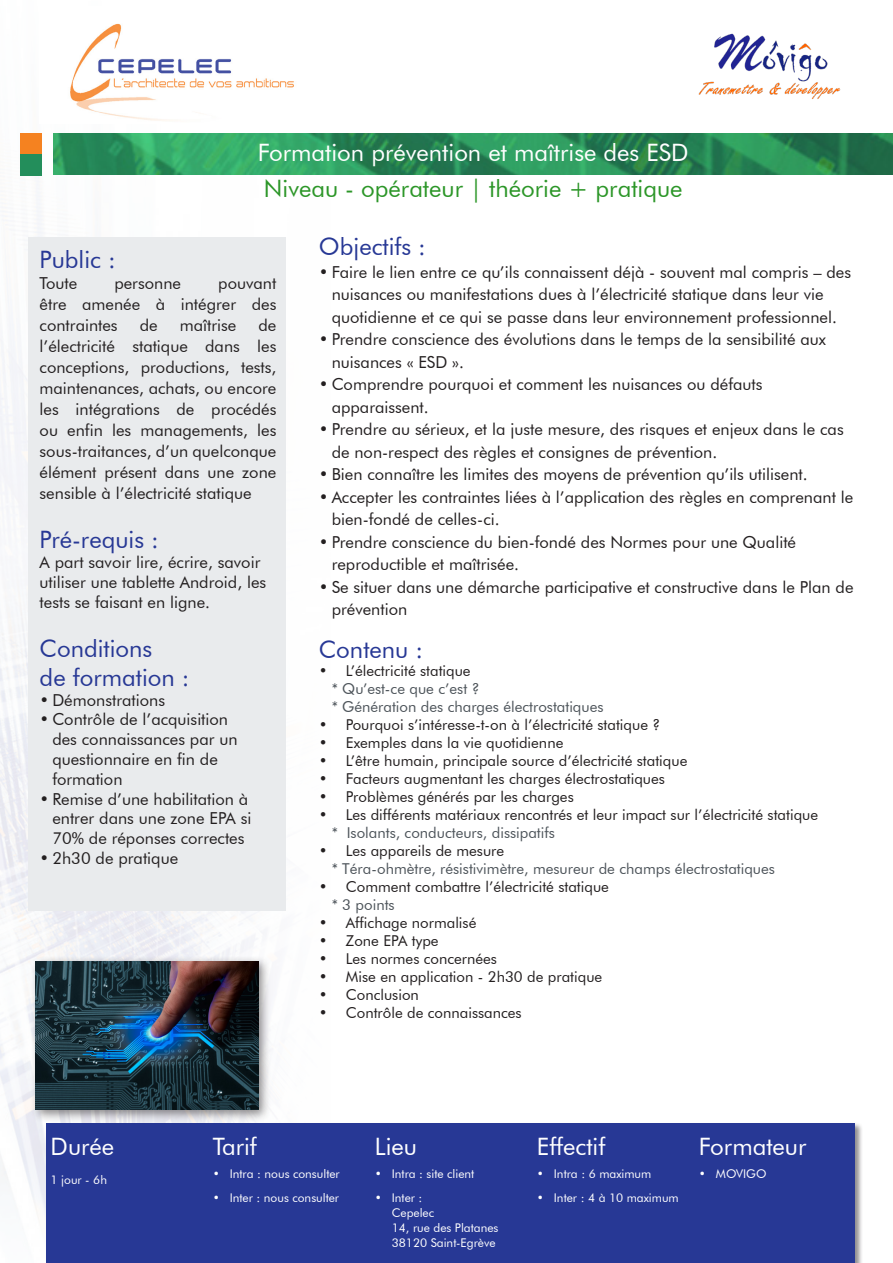
<style>
.page{position:relative;width:893px;height:1263px;background:#fff}
.page>*{position:absolute;margin:0;border:0;box-sizing:border-box;transform-origin:0 0}
.Titre{font:24px "Futura BT";color:#fff}
.Titre-2{font:24px "Futura BT";color:#273895}
.t1{font:24px "Futura BT";color:#2c9628}
.t2{font:16.5px/21px "Futura BT";color:#231f20}
.t3{font:15px "Futura BT";color:#231f20}
.t4{font:15px "Futura BT";color:#4d545a}
.t5{font:12px/15px "Futura BT";color:#fff}
</style>
<div class="page">
<img style="left:0;top:133px;width:255px;height:1078px">
<img style="left:70px;top:23px;width:224px;height:98px">
<img style="left:54px;top:133px;width:839px;height:42px">
<img style="left:698px;top:33px;width:143px;height:66px">
<div style="left:45px;top:1122px;width:818px;height:141px;background:#231f20;opacity:.5"></div>
<div style="left:46px;top:1124px;width:809px;height:139px;background:#273895"></div>
<div style="left:28px;top:237px;width:258px;height:674px;background:#e9ebed"></div>
<div style="left:20px;top:133px;width:21px;height:21px;background:#f58220"></div>
<div style="left:20px;top:154px;width:21px;height:22px;background:#238e5b"></div>
<div style="left:30px;top:955px;width:241px;height:167px;background:#231f20;opacity:.51"></div>
<img style="left:36px;top:961px;width:222px;height:149px">
<p class="Titre" style="left:258px;top:138px;width:432px">Formation prévention et maîtrise des ESD</p>
<p class="t1" style="left:264px;top:174px;width:420px">Niveau - opérateur | théorie + pratique</p>
<p class="Titre-2" style="left:40px;top:245px;width:78px">Public :</p>
<p class="t2" style="left:40px;top:272px;width:39px">Toute</p>
<p class="t2" style="left:114px;top:272px;width:68px">personne</p>
<p class="t2" style="left:40px;top:272px;width:238px;text-align:justify;text-indent:179px">pouvant être amenée à intégrer des contraintes</p>
<p class="t2" style="left:40px;top:314px;width:238px;text-align:justify;text-indent:219px">de l’électricité statique dans les conceptions, productions, tests, maintenances, achats, ou encore les intégrations de procédés ou enfin les managements, les sous-traitances, d’un quelconque élément présent dans une zone sensible à l’électricité statique</p>
<p class="Titre-2" style="left:40px;top:525px;width:121px">Pré-requis :</p>
<p class="t2" style="left:40px;top:552px;width:228px;line-height:19.8px">A part savoir lire, écrire, savoir utiliser une tablette Android, les tests se faisant en ligne.</p>
<p class="Titre-2" style="left:40px;top:634px;width:114px">Conditions</p>
<p class="Titre-2" style="left:40px;top:663px;width:151px">de formation :</p>
<p class="t2" style="left:40px;top:689px;width:127px">• Démonstrations</p>
<p class="t2" style="left:52px;top:709px;width:187px;line-height:19.8px;text-indent:-13px">• Contrôle de l’acquisition des connaissances par un questionnaire en fin de formation</p>
<p class="t2" style="left:52px;top:789px;width:201px;line-height:19.8px;text-indent:-13px">• Remise d’une habilitation à entrer dans une zone EPA si<br>70% de réponses correctes</p>
<p class="t2" style="left:40px;top:847px;width:140px">• 2h30 de pratique</p>
<p class="t2" style="left:140px;top:314px;width:19px">de</p>
<p class="t2" style="left:180px;top:314px;width:58px">maîtrise</p>
<p class="Titre-2" style="left:319px;top:232px;width:108px">Objectifs :</p>
<p class="t2" style="left:332px;top:261px;width:521px;line-height:22.5px;text-indent:-13px">• Faire le lien entre ce qu’ils connaissent déjà - souvent mal compris – des nuisances ou manifestations dues à l’électricité statique dans leur vie quotidienne et ce qui se passe dans leur environnement professionnel.</p>
<p class="t2" style="left:332px;top:328px;width:496px;line-height:22.5px;text-indent:-13px">• Prendre conscience des évolutions dans le temps de la sensibilité aux nuisances « ESD ».</p>
<p class="t2" style="left:332px;top:373px;width:432px;line-height:22.5px;text-indent:-13px">• Comprendre pourquoi et comment les nuisances ou défauts apparaissent.</p>
<p class="t2" style="left:332px;top:418px;width:514px;line-height:22.5px;text-indent:-13px">• Prendre au sérieux, et la juste mesure, des risques et enjeux dans le cas de non-respect des règles et consignes de prévention.</p>
<p class="t2" style="left:319px;top:464px;width:490px">• Bien connaître les limites des moyens de prévention qu’ils utilisent.</p>
<p class="t2" style="left:332px;top:486px;width:523px;line-height:22.5px;text-indent:-13px">• Accepter les contraintes liées à l’application des règles en comprenant le bien-fondé de celles-ci.</p>
<p class="t2" style="left:332px;top:531px;width:466px;line-height:22.5px;text-indent:-13px">• Prendre conscience du bien-fondé des Normes pour une Qualité reproductible et maîtrisée.</p>
<p class="t2" style="left:332px;top:576px;width:523px;line-height:22.5px;text-indent:-13px">• Se situer dans une démarche participative et constructive dans le Plan de prévention</p>
<p class="Titre-2" style="left:319px;top:635px;width:106px">Contenu :</p>
<p class="t3" style="left:319px;top:662px;width:153px">• L’électricité statique</p>
<p class="t4" style="left:332px;top:680px;width:149px">* Qu’est-ce que c’est ?</p>
<p class="t4" style="left:332px;top:698px;width:273px">* Génération des charges électrostatiques</p>
<p class="t3" style="left:319px;top:716px;width:343px">• Pourquoi s’intéresse-t-on à l’électricité statique ?</p>
<p class="t3" style="left:319px;top:734px;width:246px">• Exemples dans la vie quotidienne</p>
<p class="t3" style="left:319px;top:752px;width:370px">• L’être humain, principale source d’électricité statique</p>
<p class="t3" style="left:319px;top:770px;width:348px">• Facteurs augmentant les charges électrostatiques</p>
<p class="t3" style="left:319px;top:788px;width:256px">• Problèmes générés par les charges</p>
<p class="t3" style="left:319px;top:806px;width:501px">• Les différents matériaux rencontrés et leur impact sur l’électricité statique</p>
<p class="t4" style="left:332px;top:824px;width:225px">* Isolants, conducteurs, dissipatifs</p>
<p class="t3" style="left:319px;top:842px;width:187px">• Les appareils de mesure</p>
<p class="t4" style="left:332px;top:860px;width:445px">* Téra-ohmètre, résistivimètre, mesureur de champs électrostatiques</p>
<p class="t3" style="left:319px;top:878px;width:292px">• Comment combattre l’électricité statique</p>
<p class="t4" style="left:332px;top:896px;width:64px">* 3 points</p>
<p class="t3" style="left:319px;top:914px;width:159px">• Affichage normalisé</p>
<p class="t3" style="left:319px;top:932px;width:121px">• Zone EPA type</p>
<p class="t3" style="left:319px;top:950px;width:180px">• Les normes concernées</p>
<p class="t3" style="left:319px;top:968px;width:285px">• Mise en application - 2h30 de pratique</p>
<p class="t3" style="left:319px;top:986px;width:101px">• Conclusion</p>
<p class="t3" style="left:319px;top:1004px;width:204px">• Contrôle de connaissances</p>
<p class="Titre" style="left:51px;top:1132px;width:65px">Durée</p>
<p class="t5" style="left:51px;top:1172px;width:58px">1 jour - 6h</p>
<p class="Titre" style="left:213px;top:1132px;width:46px">Tarif</p>
<p class="t5" style="left:213px;top:1166px;width:129px">• Intra : nous consulter</p>
<p class="t5" style="left:213px;top:1190px;width:128px">• Inter : nous consulter</p>
<p class="Titre" style="left:375px;top:1132px;width:44px">Lieu</p>
<p class="t5" style="left:375px;top:1166px;width:101px">• Intra : site client</p>
<p class="t5" style="left:392px;top:1190px;width:108px;text-indent:-17px">• Inter :<br>Cepelec<br>14, rue des Platanes<br>38120 Saint-Egrève</p>
<p class="Titre" style="left:537px;top:1132px;width:70px">Effectif</p>
<p class="t5" style="left:537px;top:1166px;width:116px">• Intra : 6 maximum</p>
<p class="t5" style="left:537px;top:1190px;width:143px">• Inter : 4 à 10 maximum</p>
<p class="Titre" style="left:699px;top:1132px;width:109px">Formateur</p>
<p class="t5" style="left:699px;top:1166px;width:69px">• MOVIGO</p>
</div>
